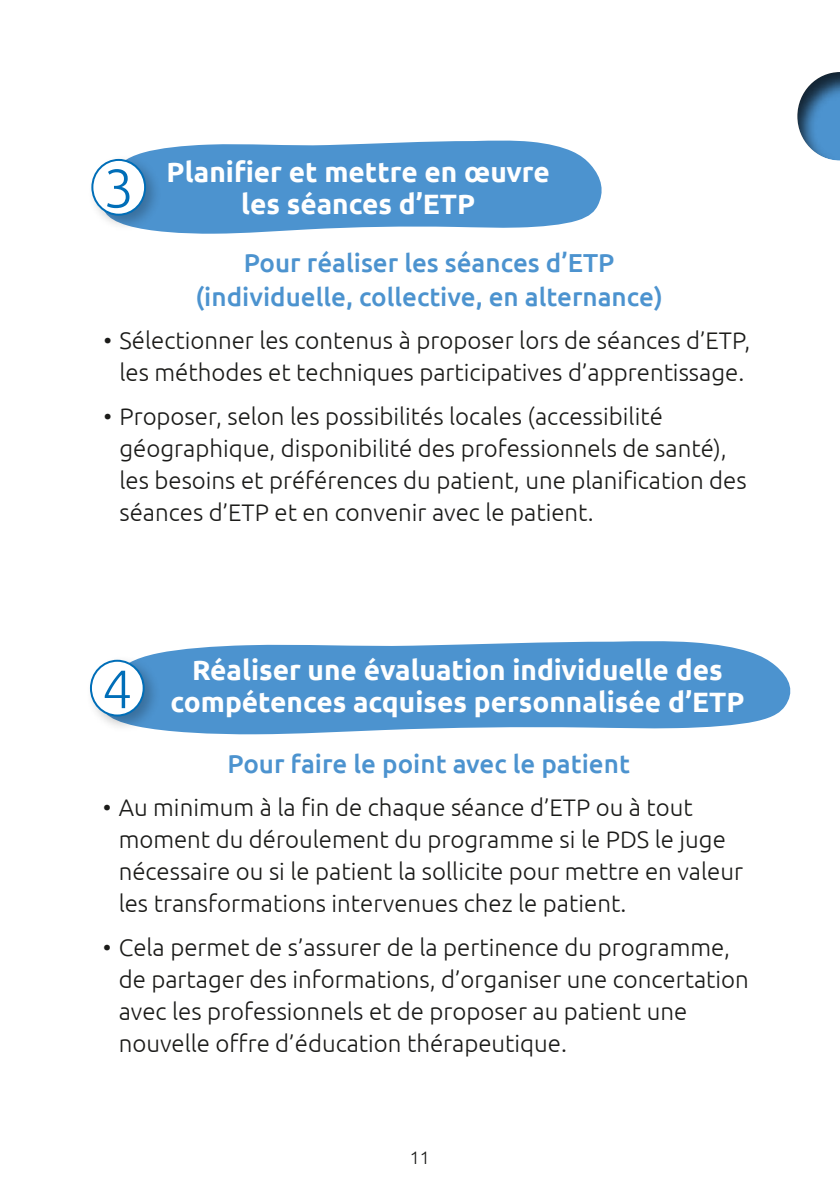
<style>
.page{position:relative;width:840px;height:1191px;background:#fff}
.page>*{position:absolute;margin:0;border:0;box-sizing:border-box;transform-origin:0 0}
.t1{font:300 54px "Ubuntu";color:#006eb8}
.t2{font:700 28px/32px "Ubuntu";color:#fff;text-align:center}
.t3{font:500 26px/33.6px "Ubuntu";color:#4c93cf;text-align:center}
.t4{font:300 24px/32px "Ubuntu";color:#1b1b19}
.t5{font:300 18px "Ubuntu";color:#1b1b19}
</style>
<div class="page">
<svg style="left:139px;top:140px;width:463px;height:94px;background:#63a1d5"></svg>
<svg style="left:151px;top:641px;width:640px;height:93px;background:#5f9ed4"></svg>
<div style="left:777px;top:49px;width:62px;height:130px;background:#000;opacity:.75"></div>
<div style="left:86px;top:154px;width:76px;height:78px;background:#000;opacity:.25"></div>
<div style="left:92px;top:160px;width:53px;height:55px;background:#fff;border-radius:50%"></div>
<div style="left:91px;top:159px;width:55px;height:57px;border:2px solid #006eb8;border-radius:50%"></div>
<div style="left:85px;top:655px;width:76px;height:77px;background:#000;opacity:.25"></div>
<div style="left:91px;top:661px;width:53px;height:54px;background:#fff;border-radius:50%"></div>
<div style="left:90px;top:660px;width:55px;height:56px;border:2px solid #006eb8;border-radius:50%"></div>
<h1 class="t1" style="left:103px;top:156px;width:32px">3</h1>
<p class="t2" style="left:166px;top:156px;width:384px">Planifier et mettre en œuvre les séances d’ETP</p>
<p class="t3" style="left:195px;top:245px;width:468px">Pour réaliser les séances d’ETP (individuelle, collective, en alternance)</p>
<p class="t4" style="left:103px;top:324px;width:648px;text-align:center">• Sélectionner les contenus à proposer lors de séances d’ETP, les méthodes et techniques participatives d’apprentissage.</p>
<p class="t4" style="left:119px;top:400px;width:628px;text-indent:-16px">• Proposer, selon les possibilités locales (accessibilité géographique, disponibilité des professionnels de santé), les besoins et préférences du patient, une planification des séances d’ETP et en convenir avec le patient.</p>
<h1 class="t1" style="left:102px;top:656px;width:32px">4</h1>
<p class="t2" style="left:170px;top:653px;width:575px">Réaliser une évaluation individuelle des compétences acquises personnalisée d’ETP</p>
<p class="t3" style="left:227px;top:745px;width:403px">Pour faire le point avec le patient</p>
<p class="t4" style="left:119px;top:791px;width:625px;text-indent:-16px">• Au minimum à la fin de chaque séance d’ETP ou à tout moment du déroulement du programme si le PDS le juge nécessaire ou si le patient la sollicite pour mettre en valeur les transformations intervenues chez le patient.</p>
<p class="t4" style="left:119px;top:930px;width:631px;text-indent:-16px">• Cela permet de s’assurer de la pertinence du programme, de partager des informations, d’organiser une concertation avec les professionnels et de proposer au patient une nouvelle offre d’éducation thérapeutique.</p>
<p class="t5" style="left:409px;top:1146px;width:22px">11</p>
</div>
